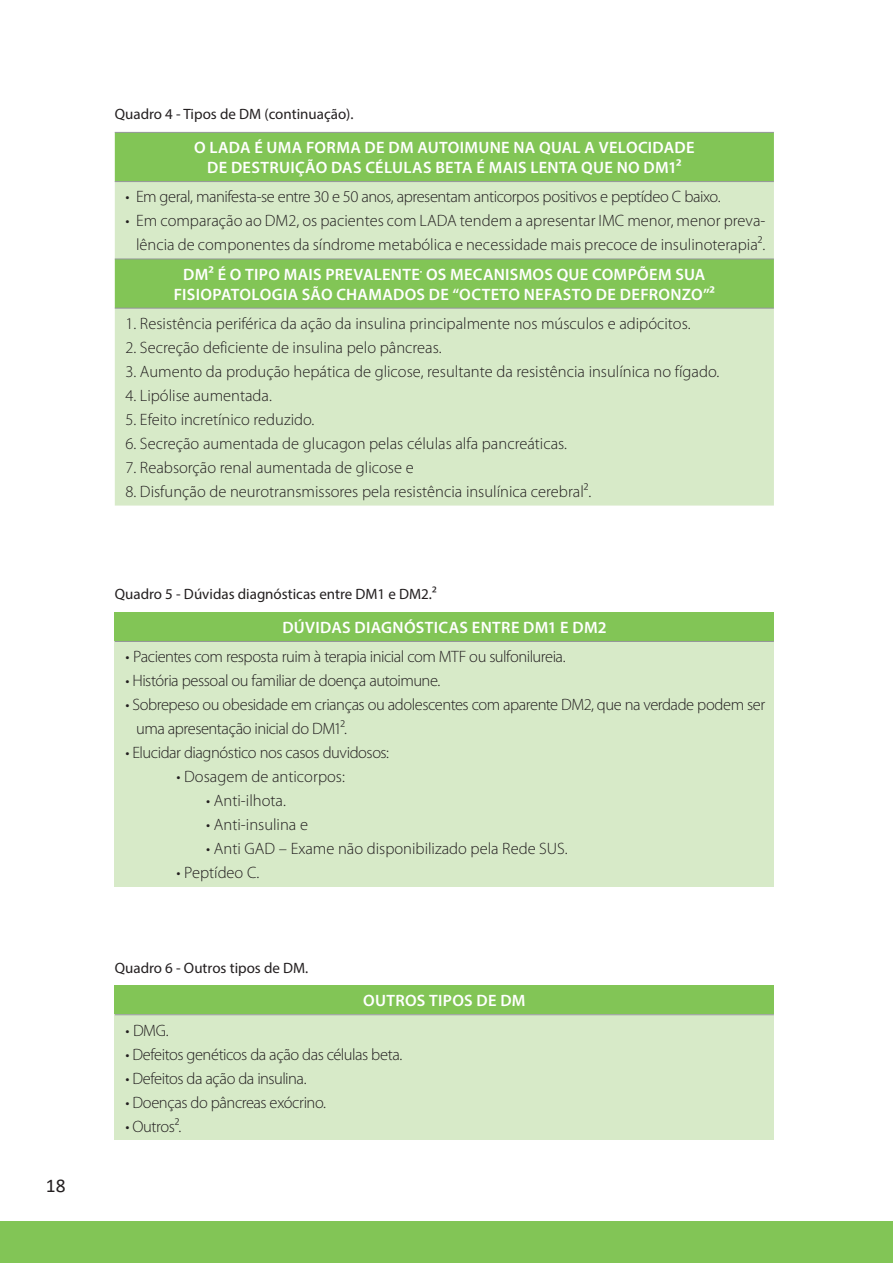
<style>
.page{position:relative;width:893px;height:1263px;background:#fff}
.page>*{position:absolute;margin:0;border:0;box-sizing:border-box;transform-origin:0 0}
.t1{font:19.5px "Calibri";color:#231f20}
.t2{font:300 16.5px/24px "Myriad Pro";color:#231f20;text-align:right}
.t3{font:300 16.5px/24px "Myriad Pro";letter-spacing:-.025em;color:#231f20}
.t4{font:600 16.5px/19.8px "Myriad Pro";letter-spacing:.02em;color:#fff;text-align:center}
.t5{font:300 16.5px "Myriad Pro";letter-spacing:-.03em;color:#231f20}
.t6{font:15px "Myriad Pro";color:#231f20}
</style>
<div class="page">
<div style="left:0;top:1222px;width:893px;height:41px;background:#82c556"></div>
<div style="left:115px;top:133px;width:659px;height:48px;background:#82c556"></div>
<svg style="left:115px;top:182px;width:659px;height:324px;background:#cae4b7"></svg>
<hr style="left:115px;top:132px;width:659px;height:1px;background:#939598">
<hr style="left:115px;top:181px;width:659px;height:1px;background:#939598">
<hr style="left:115px;top:259px;width:659px;height:1px;background:#939598">
<hr style="left:115px;top:308px;width:659px;height:1px;background:#939598">
<div style="left:115px;top:612px;width:659px;height:29px;background:#82c556"></div>
<div style="left:115px;top:641px;width:659px;height:246px;background:#d7eac8"></div>
<hr style="left:115px;top:641px;width:659px;height:1px;background:#939598">
<div style="left:115px;top:985px;width:659px;height:30px;background:#82c556"></div>
<div style="left:115px;top:1015px;width:659px;height:125px;background:#d7eac8"></div>
<hr style="left:115px;top:1014px;width:659px;height:1px;background:#939598">
<p class="t1" style="left:46px;top:1172px;width:21px">18</p>
<p class="t6" style="left:115px;top:105px;width:240px">Quadro 4 - Tipos de DM (continuação).</p>
<p class="t4" style="left:194px;top:137px;width:502px">O LADA É UMA FORMA DE DM AUTOIMUNE NA QUAL A VELOCIDADE<br>DE DESTRUIÇÃO DAS CÉLULAS BETA É MAIS LENTA QUE NO DM12</p>
<p class="t3" style="left:125px;top:185px;width:597px">• Em geral, manifesta-se entre 30 e 50 anos, apresentam anticorpos positivos e peptídeo C baixo.</p>
<p class="t2" style="left:125px;top:209px;width:641px">• Em comparação ao DM2, os pacientes com LADA tendem a apresentar IMC menor, menor preva&shy;lência de componentes da síndrome metabólica e necessidade mais precoce de insulinoterapia².</p>
<p class="t4" style="left:174px;top:264px;width:543px">DM2 É O TIPO MAIS PREVALENTE. OS MECANISMOS QUE COMPÕEM SUA<br>FISIOPATOLOGIA SÃO CHAMADOS DE “OCTETO NEFASTO DE DEFRONZO”2</p>
<p class="t2" style="left:125px;top:311px;width:567px">1. Resistência periférica da ação da insulina principalmente nos músculos e adipócitos.</p>
<p class="t2" style="left:125px;top:335px;width:318px">2. Secreção deficiente de insulina pelo pâncreas.</p>
<p class="t2" style="left:125px;top:359px;width:595px">3. Aumento da produção hepática de glicose, resultante da resistência insulínica no fígado.</p>
<p class="t2" style="left:125px;top:383px;width:148px">4. Lipólise aumentada.</p>
<p class="t2" style="left:125px;top:407px;width:190px">5. Efeito incretínico reduzido.</p>
<p class="t2" style="left:125px;top:431px;width:443px">6. Secreção aumentada de glucagon pelas células alfa pancreáticas.</p>
<p class="t2" style="left:125px;top:455px;width:290px">7. Reabsorção renal aumentada de glicose e</p>
<p class="t2" style="left:125px;top:479px;width:468px">8. Disfunção de neurotransmissores pela resistência insulínica cerebral².</p>
<p class="t6" style="left:115px;top:585px;width:323px">Quadro 5 - Dúvidas diagnósticas entre DM1 e DM2.2</p>
<p class="t4" style="left:282px;top:617px;width:326px">DÚVIDAS DIAGNÓSTICAS ENTRE DM1 E DM2</p>
<p class="t5" style="left:125px;top:647px;width:442px">• Pacientes com resposta ruim à terapia inicial com MTF ou sulfonilureia.</p>
<p class="t3" style="left:125px;top:669px;width:316px">• História pessoal ou familiar de doença autoimune.</p>
<p class="t3" style="left:136px;top:693px;width:631px;text-indent:-11px">• Sobrepeso ou obesidade em crianças ou adolescentes com aparente DM2, que na verdade podem ser uma apresentação inicial do DM1².</p>
<p class="t5" style="left:125px;top:743px;width:265px">• Elucidar diagnóstico nos casos duvidosos:</p>
<p class="t2" style="left:176px;top:765px;width:170px">• Dosagem de anticorpos:</p>
<p class="t2" style="left:206px;top:789px;width:81px">• Anti-ilhota.</p>
<p class="t2" style="left:206px;top:813px;width:103px">• Anti-insulina e</p>
<p class="t2" style="left:206px;top:837px;width:363px">• Anti GAD – Exame não disponibilizado pela Rede SUS.</p>
<p class="t2" style="left:176px;top:861px;width:84px">• Peptídeo C.</p>
<p class="t6" style="left:115px;top:958px;width:195px">Quadro 6 - Outros tipos de DM.</p>
<p class="t4" style="left:363px;top:990px;width:164px">OUTROS TIPOS DE DM</p>
<p class="t2" style="left:125px;top:1018px;width:45px">• DMG.</p>
<p class="t5" style="left:125px;top:1044px;width:278px">• Defeitos genéticos da ação das células beta.</p>
<p class="t5" style="left:125px;top:1068px;width:183px">• Defeitos da ação da insulina.</p>
<p class="t3" style="left:125px;top:1090px;width:202px">• Doenças do pâncreas exócrino.</p>
<p class="t3" style="left:125px;top:1114px;width:57px">• Outros².</p>
</div>
